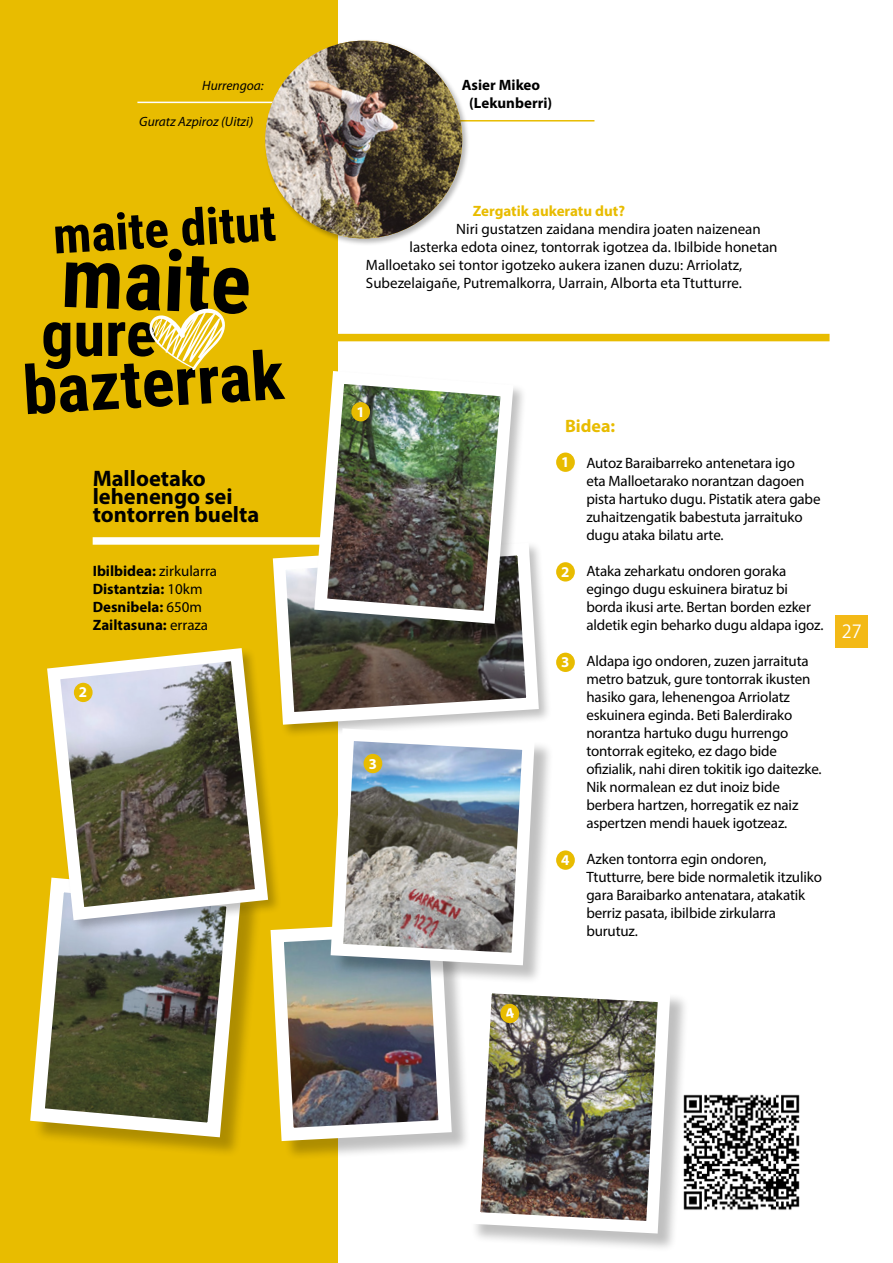
<style>
.page{position:relative;width:893px;height:1263px;background:#fff}
.page>*{position:absolute;margin:0;border:0;box-sizing:border-box;transform-origin:0 0}
.t1{font:700 22.5px/18px "Myriad Pro";color:#000}
.t2{font:700 18px "Myriad Pro";color:#e8bc00}
.t3{font:18px "Koz Go Pr 6 N";color:#fff}
.t4{font:15px/18px "Myriad Pro";letter-spacing:-.01em;color:#000}
.t5{font:700 15px/18px "Myriad Pro";color:#000}
.t6{font:700 15px "Myriad Pro";color:#e8bc00}
.t7{font:700 15px "Myriad Pro";color:#fff}
.t8{font:italic 13.5px "Myriad Pro";color:#000}
.s1{font-weight:400}
</style>
<div class="page">
<div style="left:0;top:0;width:338px;height:1263px;background:#e8bc00"></div>
<div style="left:93px;top:537px;width:237px;height:8px;background:#fff"></div>
<svg style="left:25px;top:207px;width:260px;height:207px"></svg>
<div style="left:304px;top:334px;width:525px;height:7px;background:#e8bc00"></div>
<div style="left:556px;top:562px;width:19px;height:19px;background:#e8bc00;border-radius:50%"></div>
<div style="left:556px;top:452px;width:19px;height:20px;background:#e8bc00;border-radius:50%"></div>
<div style="left:556px;top:653px;width:19px;height:19px;background:#e8bc00;border-radius:50%"></div>
<div style="left:556px;top:850px;width:19px;height:20px;background:#e8bc00;border-radius:50%"></div>
<hr style="left:137px;top:102px;width:150px;height:1px;background:#fff">
<hr style="left:430px;top:120px;width:164px;height:2px;background:#e8bc00">
<div style="left:264px;top:39px;width:206px;height:207px;background:#000;opacity:.29"></div>
<img style="left:265px;top:41px;width:197px;height:197px;border-radius:99px">
<div style="left:271px;top:541px;width:282px;height:197px;background:#000;opacity:.25"></div>
<svg style="left:266px;top:537px;width:279px;height:194px"></svg>
<div style="left:836px;top:615px;width:32px;height:33px;background:#f3b916"></div>
<div style="left:33px;top:880px;width:229px;height:278px;background:#000;opacity:.25"></div>
<svg style="left:30px;top:880px;width:218px;height:265px;background:#858152"></svg>
<img style="left:690px;top:1094px;width:110px;height:116px">
<div style="left:273px;top:924px;width:198px;height:237px;background:#000;opacity:.25"></div>
<img style="left:270px;top:924px;width:188px;height:224px">
<div style="left:470px;top:983px;width:220px;height:270px;background:#000;opacity:.25"></div>
<img style="left:461px;top:983px;width:216px;height:257px">
<div style="left:45px;top:646px;width:236px;height:288px;background:#000;opacity:.25"></div>
<svg style="left:40px;top:641px;width:235px;height:286px"></svg>
<div style="left:312px;top:369px;width:215px;height:269px;background:#000;opacity:.25"></div>
<img style="left:308px;top:369px;width:212px;height:261px">
<div style="left:74px;top:683px;width:19px;height:19px;background:#e8bc00;border-radius:50%"></div>
<div style="left:351px;top:402px;width:19px;height:19px;background:#e8bc00;border-radius:50%"></div>
<div style="left:333px;top:731px;width:221px;height:254px;background:#000;opacity:.25"></div>
<img style="left:324px;top:722px;width:217px;height:250px">
<div style="left:363px;top:754px;width:19px;height:19px;background:#e8bc00;border-radius:50%"></div>
<svg style="left:499px;top:1003px;width:21px;height:21px"></svg>
<p class="t8" style="left:202px;top:78px;width:63px">Hurrengoa:</p>
<p class="t8" style="left:139px;top:114px;width:115px">Guratz Azpiroz (Uitzi)</p>
<h1 class="t1" style="left:93px;top:469px;width:168px">Malloetako lehenengo sei tontorren buelta</h1>
<p class="t5" style="left:93px;top:561px;width:126px">Ibilbidea: <span class="s1">zirkularra<br></span>Distantzia: <span class="s1">10km<br></span>Desnibela: <span class="s1">650m<br></span>Zailtasuna: <span class="s1">erraza</span></p>
<p class="t7" style="left:79px;top:682px;width:10px">2</p>
<p class="t5" style="left:469px;top:75px;width:84px;text-indent:-8px">Asier Mikeo (Lekunberri)</p>
<p class="t6" style="left:473px;top:201px;width:154px">Zergatik aukeratu dut?</p>
<p class="t4" style="left:456px;top:220px;width:306px">Niri gustatzen zaidana mendira joaten naizenean</p>
<p class="t4" style="left:409px;top:238px;width:370px">lasterka edota oinez, tontorrak igotzea da. Ibilbide honetan</p>
<p class="t4" style="left:366px;top:256px;width:378px">Malloetako sei tontor igotzeko aukera izanen duzu: Arriolatz,</p>
<p class="t4" style="left:366px;top:274px;width:377px">Subezelaigañe, Putremalkorra, Uarrain, Alborta eta Ttutturre.</p>
<p class="t7" style="left:356px;top:402px;width:10px">1</p>
<p class="t2" style="left:565px;top:414px;width:52px">Bidea:</p>
<p class="t4" style="left:586px;top:454px;width:236px">Autoz Baraibarreko antenetara igo<br>eta Malloetarako norantzan dagoen pista hartuko dugu. Pistatik atera gabe zuhaitzengatik babestuta jarraituko dugu ataka bilatu arte.</p>
<p class="t4" style="left:586px;top:562px;width:239px">Ataka zeharkatu ondoren goraka egingo dugu eskuinera biratuz bi borda ikusi arte. Bertan borden ezker aldetik egin beharko dugu aldapa igoz.</p>
<p class="t4" style="left:586px;top:652px;width:237px">Aldapa igo ondoren, zuzen jarraituta metro batzuk, gure tontorrak ikusten hasiko gara, lehenengoa Arriolatz eskuinera eginda. Beti Balerdirako norantza hartuko dugu hurrengo tontorrak egiteko, ez dago bide ofizialik, nahi diren tokitik igo daitezke.<br>Nik normalean ez dut inoiz bide berbera hartzen, horregatik ez naiz aspertzen mendi hauek igotzeaz.</p>
<p class="t4" style="left:586px;top:850px;width:237px">Azken tontorra egin ondoren,<br>Ttutturre, bere bide normaletik itzuliko gara Baraibarko antenatara, atakatik berriz pasata, ibilbide zirkularra burutuz.</p>
<p class="t7" style="left:561px;top:452px;width:10px">1</p>
<p class="t7" style="left:561px;top:562px;width:10px">2</p>
<p class="t7" style="left:561px;top:652px;width:10px">3</p>
<p class="t7" style="left:561px;top:850px;width:10px">4</p>
<p class="t3" style="left:842px;top:621px;width:21px">27</p>
</div>
